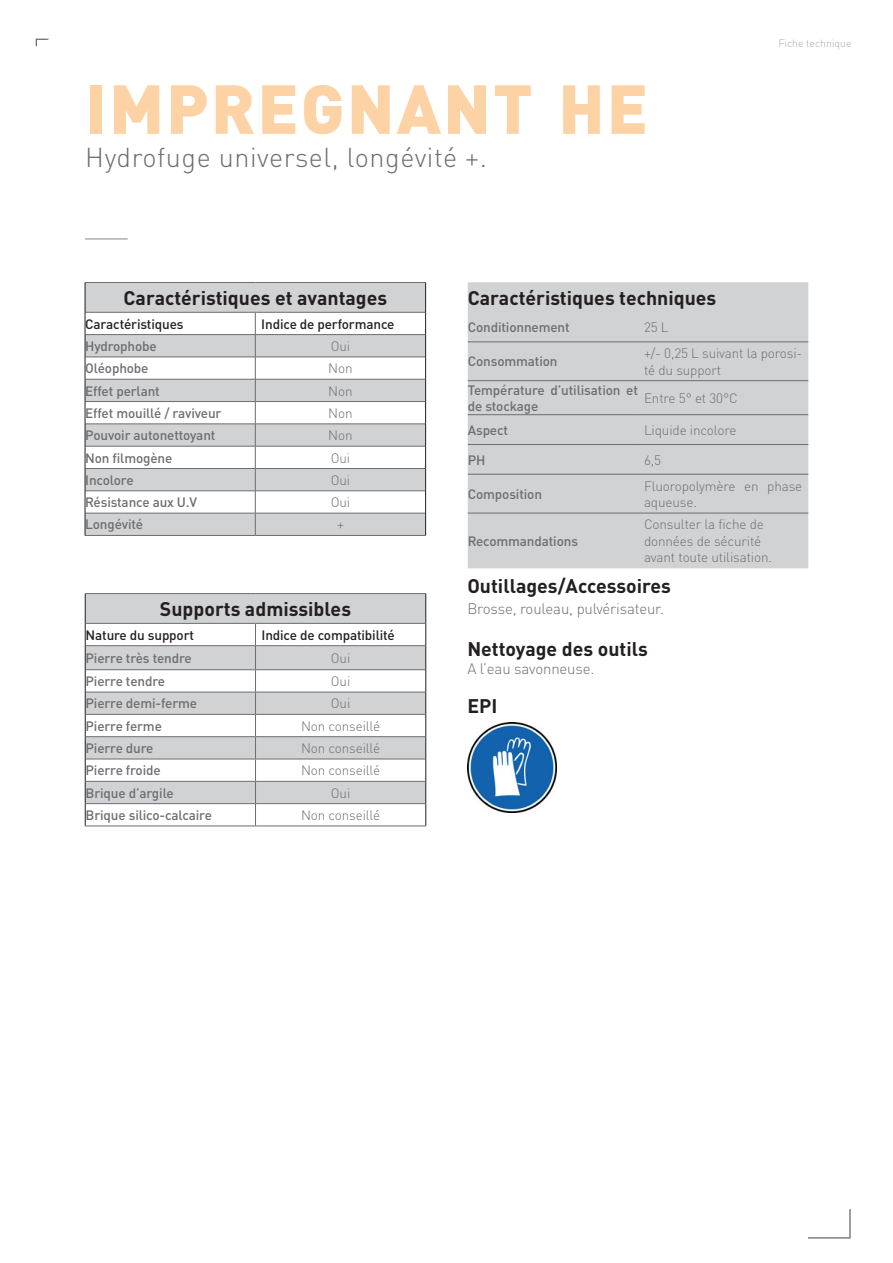
<style>
.page{position:relative;width:893px;height:1263px;background:#fff}
.page>*{position:absolute;margin:0;border:0;box-sizing:border-box;transform-origin:0 0}
.t1{font:900 68.25px "DINOT";letter-spacing:.03em;color:#fdd2a5}
.t2{font:300 27px "DINOT";letter-spacing:.02em;color:#6c6d70}
.t3{font:700 19.5px "DINOT";color:#231f20}
.t4{font:300 15px "DINOT";letter-spacing:-.01em;color:#6c6d70}
.t5{font:500 13.5px/16.5px "DINOT";letter-spacing:-.01em;color:#6c6d70}
.t6{font:300 13.5px/16.5px "DINOT";letter-spacing:-.01em;color:#6c6d70}
.t7{font:500 13.5px "DINOT";letter-spacing:-.01em;color:#231f20}
.t8{font:300 10.5px "DINOT";color:#a8a9ad}
</style>
<div class="page">
<svg style="left:85px;top:238px;width:43px;height:2px"></svg>
<svg style="left:36px;top:39px;width:13px;height:8px"></svg>
<div style="left:468px;top:282px;width:340px;height:286px;background:#d1d2d4"></div>
<hr style="left:468px;top:342px;width:170px;height:1px;background:#6c6d70">
<hr style="left:638px;top:342px;width:170px;height:1px;background:#6c6d70">
<hr style="left:468px;top:380px;width:170px;height:1px;background:#6c6d70">
<hr style="left:638px;top:380px;width:170px;height:1px;background:#6c6d70">
<hr style="left:468px;top:414px;width:170px;height:1px;background:#6c6d70">
<hr style="left:638px;top:414px;width:170px;height:1px;background:#6c6d70">
<hr style="left:468px;top:444px;width:170px;height:1px;background:#6c6d70">
<hr style="left:638px;top:444px;width:170px;height:1px;background:#6c6d70">
<hr style="left:468px;top:474px;width:170px;height:1px;background:#6c6d70">
<hr style="left:638px;top:474px;width:170px;height:1px;background:#6c6d70">
<hr style="left:468px;top:513px;width:170px;height:1px;background:#6c6d70">
<hr style="left:638px;top:513px;width:170px;height:1px;background:#6c6d70">
<svg style="left:808px;top:1209px;width:43px;height:29px"></svg>
<svg style="left:86px;top:594px;width:339px;height:209px;fill:#d1d2d4"></svg>
<hr style="left:85px;top:593px;width:170px;height:1px;background:#6c6d70">
<hr style="left:255px;top:593px;width:171px;height:1px;background:#6c6d70">
<svg style="left:255px;top:624px;width:1px;height:201px"></svg>
<hr style="left:86px;top:623px;width:169px;height:1px;background:#6c6d70">
<hr style="left:255px;top:623px;width:170px;height:1px;background:#6c6d70">
<hr style="left:86px;top:645px;width:169px;height:1px;background:#6c6d70">
<hr style="left:255px;top:645px;width:170px;height:1px;background:#6c6d70">
<hr style="left:86px;top:669px;width:169px;height:1px;background:#6c6d70">
<hr style="left:255px;top:669px;width:170px;height:1px;background:#6c6d70">
<hr style="left:86px;top:692px;width:169px;height:1px;background:#6c6d70">
<hr style="left:255px;top:692px;width:170px;height:1px;background:#6c6d70">
<hr style="left:86px;top:714px;width:169px;height:1px;background:#6c6d70">
<hr style="left:255px;top:714px;width:170px;height:1px;background:#6c6d70">
<hr style="left:86px;top:736px;width:169px;height:1px;background:#6c6d70">
<hr style="left:255px;top:736px;width:170px;height:1px;background:#6c6d70">
<hr style="left:86px;top:759px;width:169px;height:1px;background:#6c6d70">
<hr style="left:255px;top:759px;width:170px;height:1px;background:#6c6d70">
<hr style="left:86px;top:781px;width:169px;height:1px;background:#6c6d70">
<hr style="left:255px;top:781px;width:170px;height:1px;background:#6c6d70">
<hr style="left:86px;top:803px;width:169px;height:1px;background:#6c6d70">
<hr style="left:255px;top:803px;width:170px;height:1px;background:#6c6d70">
<hr style="left:85px;top:825px;width:170px;height:1px;background:#6c6d70">
<hr style="left:255px;top:825px;width:171px;height:1px;background:#6c6d70">
<svg style="left:85px;top:594px;width:1px;height:231px"></svg>
<svg style="left:425px;top:594px;width:1px;height:231px"></svg>
<svg style="left:86px;top:283px;width:339px;height:252px;fill:#d1d2d4"></svg>
<hr style="left:85px;top:282px;width:170px;height:1px;background:#6c6d70">
<hr style="left:255px;top:282px;width:171px;height:1px;background:#6c6d70">
<hr style="left:85px;top:312px;width:170px;height:1px;background:#6c6d70">
<hr style="left:255px;top:312px;width:170px;height:1px;background:#6c6d70">
<hr style="left:85px;top:334px;width:170px;height:1px;background:#6c6d70">
<hr style="left:255px;top:334px;width:170px;height:1px;background:#6c6d70">
<hr style="left:85px;top:357px;width:170px;height:1px;background:#6c6d70">
<hr style="left:255px;top:357px;width:170px;height:1px;background:#6c6d70">
<hr style="left:85px;top:379px;width:170px;height:1px;background:#6c6d70">
<hr style="left:255px;top:379px;width:170px;height:1px;background:#6c6d70">
<hr style="left:85px;top:401px;width:170px;height:1px;background:#6c6d70">
<hr style="left:255px;top:401px;width:170px;height:1px;background:#6c6d70">
<hr style="left:85px;top:424px;width:170px;height:1px;background:#6c6d70">
<hr style="left:255px;top:424px;width:170px;height:1px;background:#6c6d70">
<hr style="left:85px;top:446px;width:170px;height:1px;background:#6c6d70">
<hr style="left:255px;top:446px;width:170px;height:1px;background:#6c6d70">
<hr style="left:85px;top:468px;width:170px;height:1px;background:#6c6d70">
<hr style="left:255px;top:468px;width:170px;height:1px;background:#6c6d70">
<hr style="left:85px;top:491px;width:170px;height:1px;background:#6c6d70">
<hr style="left:255px;top:491px;width:170px;height:1px;background:#6c6d70">
<hr style="left:85px;top:513px;width:170px;height:1px;background:#6c6d70">
<hr style="left:255px;top:513px;width:170px;height:1px;background:#6c6d70">
<svg style="left:255px;top:312px;width:1px;height:223px"></svg>
<hr style="left:85px;top:535px;width:170px;height:1px;background:#6c6d70">
<hr style="left:255px;top:535px;width:171px;height:1px;background:#6c6d70">
<svg style="left:85px;top:283px;width:1px;height:252px"></svg>
<svg style="left:425px;top:283px;width:1px;height:252px"></svg>
<img style="left:467px;top:723px;width:90px;height:89px">
<p class="t1" style="left:85px;top:63px;width:564px">IMPREGNANT HE</p>
<p class="t2" style="left:85px;top:141px;width:403px">Hydrofuge universel, longévité +.</p>
<p class="t8" style="left:778px;top:36px;width:75px">Fiche technique</p>
<p class="t3" style="left:124px;top:285px;width:265px">Caractéristiques et avantages</p>
<p class="t7" style="left:85px;top:315px;width:100px">Caractéristiques</p>
<p class="t7" style="left:261px;top:315px;width:135px">Indice de performance</p>
<p class="t5" style="left:85px;top:337px;width:73px">Hydrophobe</p>
<p class="t6" style="left:331px;top:338px;width:21px">Oui</p>
<p class="t5" style="left:85px;top:360px;width:65px">Oléophobe</p>
<p class="t6" style="left:328px;top:360px;width:26px">Non</p>
<p class="t5" style="left:85px;top:382px;width:76px">Effet perlant</p>
<p class="t6" style="left:328px;top:382px;width:26px">Non</p>
<p class="t5" style="left:85px;top:404px;width:138px">Effet mouillé / raviveur</p>
<p class="t6" style="left:328px;top:405px;width:26px">Non</p>
<p class="t5" style="left:85px;top:427px;width:132px">Pouvoir autonettoyant</p>
<p class="t6" style="left:328px;top:427px;width:26px">Non</p>
<p class="t5" style="left:85px;top:449px;width:89px">Non filmogène</p>
<p class="t6" style="left:331px;top:449px;width:21px">Oui</p>
<p class="t5" style="left:85px;top:471px;width:50px">Incolore</p>
<p class="t6" style="left:331px;top:472px;width:21px">Oui</p>
<p class="t5" style="left:85px;top:494px;width:113px">Résistance aux U.V</p>
<p class="t6" style="left:331px;top:494px;width:21px">Oui</p>
<p class="t5" style="left:85px;top:516px;width:59px">Longévité</p>
<p class="t6" style="left:337px;top:516px;width:8px">+</p>
<p class="t3" style="left:160px;top:596px;width:193px">Supports admissibles</p>
<p class="t7" style="left:86px;top:626px;width:110px">Nature du support</p>
<p class="t7" style="left:261px;top:626px;width:135px">Indice de compatibilité</p>
<p class="t5" style="left:86px;top:649px;width:108px">Pierre très tendre</p>
<p class="t6" style="left:331px;top:650px;width:21px">Oui</p>
<p class="t5" style="left:86px;top:673px;width:81px">Pierre tendre</p>
<p class="t6" style="left:331px;top:673px;width:21px">Oui</p>
<p class="t5" style="left:86px;top:695px;width:113px">Pierre demi-ferme</p>
<p class="t6" style="left:331px;top:695px;width:21px">Oui</p>
<p class="t5" style="left:86px;top:717px;width:78px">Pierre ferme</p>
<p class="t6" style="left:301px;top:717px;width:81px">Non conseillé</p>
<p class="t5" style="left:86px;top:739px;width:69px">Pierre dure</p>
<p class="t6" style="left:301px;top:740px;width:81px">Non conseillé</p>
<p class="t5" style="left:86px;top:762px;width:77px">Pierre froide</p>
<p class="t6" style="left:301px;top:762px;width:81px">Non conseillé</p>
<p class="t5" style="left:86px;top:784px;width:90px">Brique d’argile</p>
<p class="t6" style="left:331px;top:784px;width:21px">Oui</p>
<p class="t5" style="left:86px;top:806px;width:128px">Brique silico-calcaire</p>
<p class="t6" style="left:301px;top:807px;width:81px">Non conseillé</p>
<p class="t3" style="left:468px;top:285px;width:250px">Caractéristiques techniques</p>
<p class="t5" style="left:468px;top:319px;width:103px">Conditionnement</p>
<p class="t6" style="left:644px;top:319px;width:26px">25 L</p>
<p class="t5" style="left:468px;top:353px;width:91px">Consommation</p>
<p class="t6" style="left:644px;top:345px;width:160px">+/- 0,25 L suivant la porosi&shy;té du support</p>
<p class="t5" style="left:468px;top:381px;width:172px">Température d’utilisation et de stockage</p>
<p class="t6" style="left:644px;top:390px;width:95px">Entre 5° et 30°C</p>
<p class="t5" style="left:468px;top:421px;width:42px">Aspect</p>
<p class="t6" style="left:644px;top:421px;width:94px">Liquide incolore</p>
<p class="t5" style="left:468px;top:451px;width:19px">PH</p>
<p class="t6" style="left:644px;top:451px;width:19px">6,5</p>
<p class="t5" style="left:468px;top:485px;width:76px">Composition</p>
<p class="t6" style="left:644px;top:477px;width:160px">Fluoropolymère en phase aqueuse.</p>
<p class="t5" style="left:468px;top:532px;width:112px">Recommandations</p>
<p class="t6" style="left:644px;top:516px;width:121px">Consulter la fiche de</p>
<p class="t6" style="left:644px;top:533px;width:119px">données de sécurité</p>
<p class="t6" style="left:644px;top:549px;width:130px">avant toute utilisation.</p>
<p class="t3" style="left:467px;top:573px;width:205px">Outillages/Accessoires</p>
<p class="t4" style="left:467px;top:600px;width:198px">Brosse, rouleau, pulvérisateur.</p>
<p class="t3" style="left:467px;top:636px;width:182px">Nettoyage des outils</p>
<p class="t4" style="left:467px;top:660px;width:129px">A l’eau savonneuse.</p>
<p class="t3" style="left:467px;top:693px;width:31px">EPI</p>
</div>
